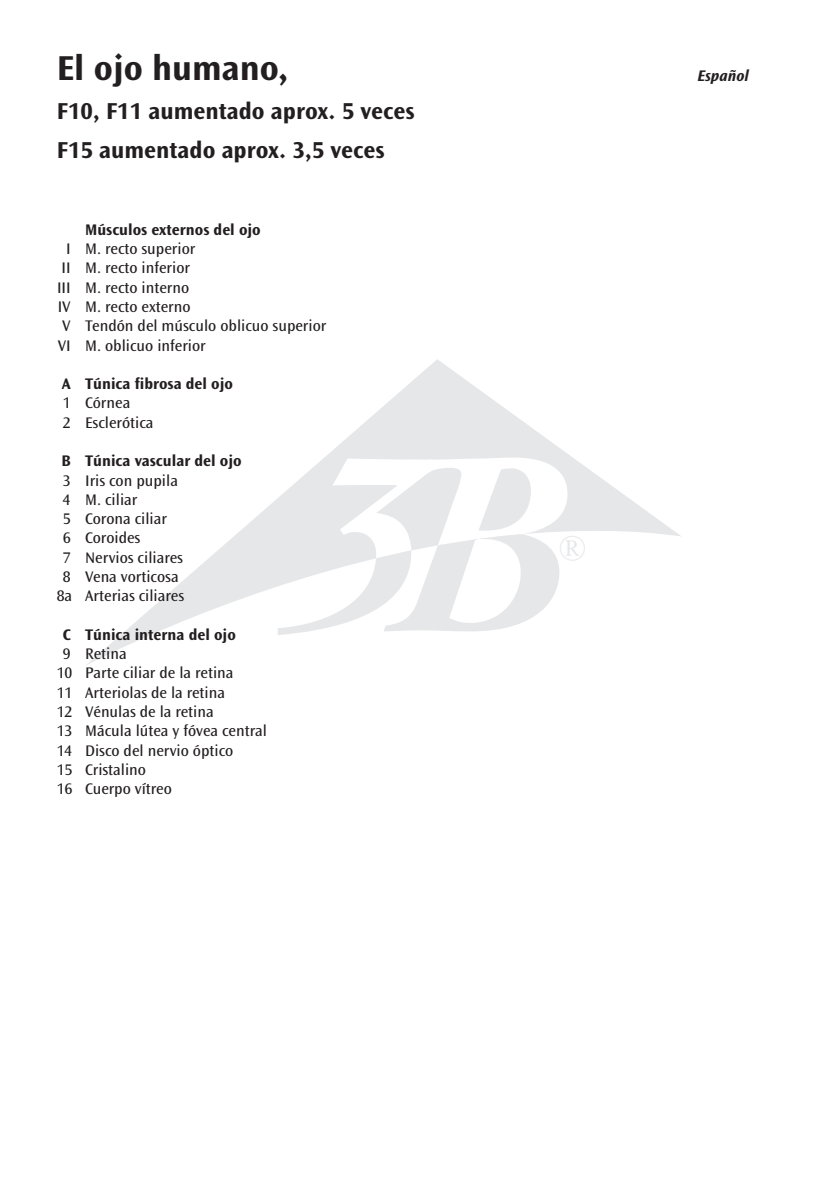
<style>
.page{position:relative;width:836px;height:1191px;background:#fff}
.page>*{position:absolute;margin:0;border:0;box-sizing:border-box;transform-origin:0 0}
.t1{font:36.2px "Perpetua";color:#e6e7e9}
.t2{font:700 36px "Ocean Sans";color:#231f20}
.t3{font:700 24px/38.6px "Ocean Sans";color:#231f20}
.t4{font:16px/19.2px "Ocean Sans";color:#231f20}
.t5{font:700 16px "Ocean Sans";color:#231f20}
.t6{font:italic 700 16px "Ocean Sans";color:#231f20}
</style>
<div class="page">
<svg style="left:87px;top:359px;width:594px;height:306px"></svg>
<svg style="left:277px;top:457px;width:290px;height:178px"></svg>
<h2 class="t2" style="left:57px;top:48px;width:233px">El ojo humano,</h2>
<h3 class="t3" style="left:57px;top:92px;width:359px">F10, F11 aumentado aprox. 5 veces<br>F15 aumentado aprox. 3,5 veces</h3>
<p class="t5" style="left:85px;top:221px;width:177px">Músculos externos del ojo</p>
<p class="t4" style="left:66px;top:239px;width:131px">I M. recto superior</p>
<p class="t4" style="left:62px;top:259px;width:130px">II M. recto inferior</p>
<p class="t4" style="left:57px;top:278px;width:134px">III M. recto interno</p>
<p class="t4" style="left:58px;top:297px;width:134px">IV M. recto externo</p>
<p class="t4" style="left:62px;top:316px;width:265px">V Tendón del músculo oblicuo superior</p>
<p class="t4" style="left:58px;top:336px;width:149px">VI M. oblicuo inferior</p>
<p class="t5" style="left:62px;top:375px;width:173px">A Túnica fibrosa del ojo</p>
<p class="t4" style="left:63px;top:394px;width:92px">1 Córnea<br>2 Esclerótica</p>
<p class="t5" style="left:61px;top:452px;width:182px">B Túnica vascular del ojo</p>
<p class="t4" style="left:63px;top:471px;width:116px">3 Iris con pupila</p>
<p class="t4" style="left:63px;top:490px;width:76px">4 M. ciliar</p>
<p class="t4" style="left:63px;top:509px;width:105px">5 Corona ciliar</p>
<p class="t4" style="left:63px;top:529px;width:79px">6 Coroides</p>
<p class="t4" style="left:63px;top:548px;width:121px">7 Nervios ciliares</p>
<p class="t4" style="left:63px;top:567px;width:117px">8 Vena vorticosa</p>
<p class="t4" style="left:57px;top:586px;width:129px">8a Arterias ciliares</p>
<p class="t5" style="left:63px;top:625px;width:174px">C Túnica interna del ojo</p>
<p class="t4" style="left:57px;top:644px;width:212px;text-indent:6px">9 Retina<br>10 Parte ciliar de la retina<br>11 Arteriolas de la retina<br>12 Vénulas de la retina<br>13 Mácula lútea y fóvea central<br>14 Disco del nervio óptico<br>15 Cristalino<br>16 Cuerpo vítreo</p>
<p class="t6" style="left:697px;top:66px;width:53px">Español</p>
<h1 class="t1" style="left:558px;top:530px;width:29px">®</h1>
</div>
